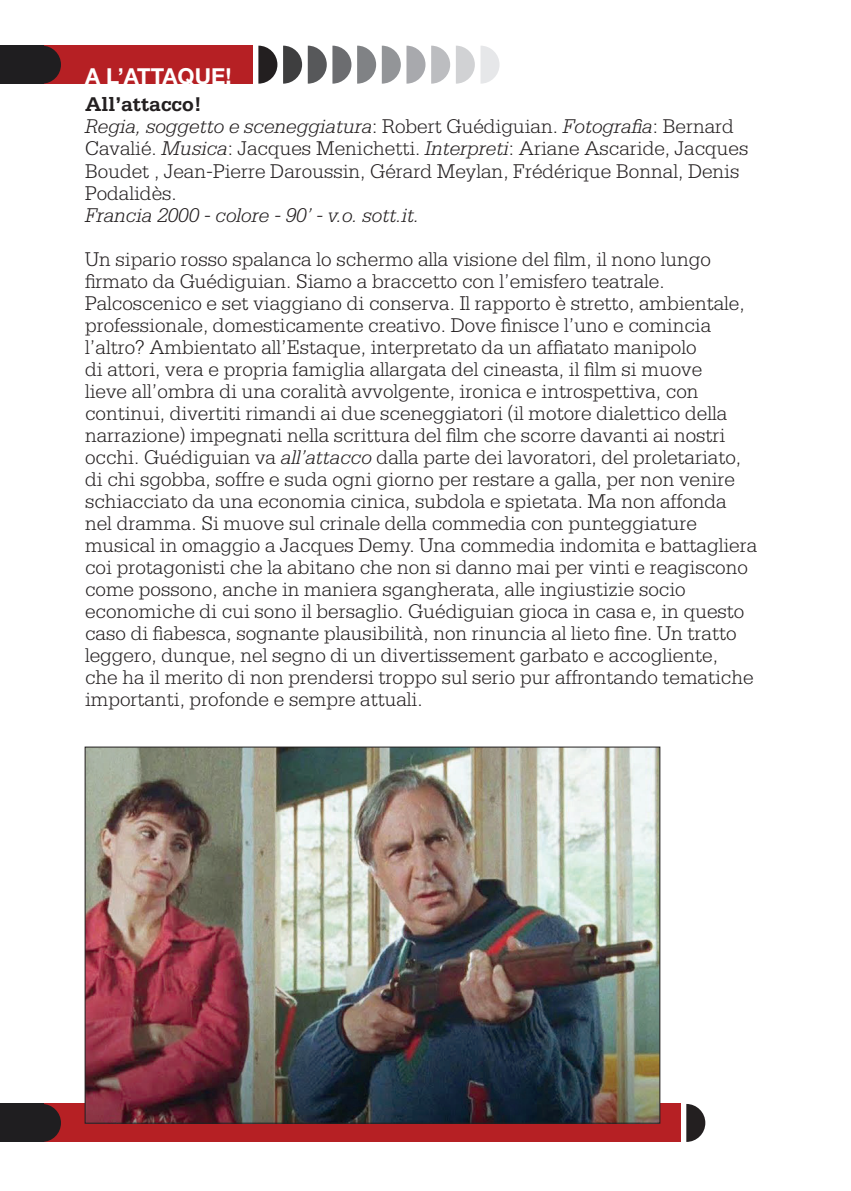
<style>
.page{position:relative;width:851px;height:1191px;background:#fff}
.page>*{position:absolute;margin:0;border:0;box-sizing:border-box;transform-origin:0 0}
.t1{font:700 22px "Helvetica Neue LT Std";color:#fff}
.t2{font:300 21px/22px "Serifa Std";color:#231f20}
.t3{font:italic 300 21px "Serifa Std";color:#231f20}
.s1{font-weight:700}
.s2{font-style:italic}
</style>
<div class="page">
<div style="left:42px;top:1104px;width:638px;height:38px;background:#b62024"></div>
<div style="left:0;top:1104px;width:44px;height:38px;background:#1f1e20"></div>
<svg style="left:44px;top:1104px;width:17px;height:38px"></svg>
<svg style="left:686px;top:1104px;width:19px;height:38px"></svg>
<div style="left:42px;top:46px;width:211px;height:38px;background:#b62024"></div>
<div style="left:0;top:46px;width:44px;height:38px;background:#1f1e20"></div>
<svg style="left:44px;top:46px;width:17px;height:38px"></svg>
<svg style="left:258px;top:46px;width:19px;height:38px"></svg>
<svg style="left:283px;top:46px;width:19px;height:38px"></svg>
<svg style="left:308px;top:46px;width:43px;height:38px"></svg>
<svg style="left:357px;top:46px;width:19px;height:38px"></svg>
<svg style="left:382px;top:46px;width:43px;height:38px"></svg>
<svg style="left:431px;top:46px;width:19px;height:38px"></svg>
<svg style="left:456px;top:46px;width:43px;height:38px"></svg>
<img style="left:87px;top:749px;width:571px;height:372px">
<p class="t1" style="left:85px;top:62px;width:148px">A L’ATTAQUE!</p>
<p class="t2" style="left:85px;top:94px;width:664px"><span class="s1">All’attacco!<br></span><span class="s2">Regia, soggetto e sceneggiatura</span>: Robert Guédiguian. <span class="s2">Fotografia</span>: Bernard Cavalié. <span class="s2">Musica</span>: Jacques Menichetti. <span class="s2">Interpreti</span>: Ariane Ascaride, Jacques Boudet , Jean-Pierre Daroussin, Gérard Meylan, Frédérique Bonnal, Denis Podalidès.</p>
<p class="t3" style="left:85px;top:203px;width:336px">Francia 2000 - colore - 90’ - v.o. sott.it.</p>
<p class="t2" style="left:85px;top:248px;width:673px">Un sipario rosso spalanca lo schermo alla visione del film, il nono lungo firmato da Guédiguian. Siamo a braccetto con l’emisfero teatrale.<br>Palcoscenico e set viaggiano di conserva. Il rapporto è stretto, ambientale, professionale, domesticamente creativo. Dove finisce l’uno e comincia l’altro? Ambientato all’Estaque, interpretato da un affiatato manipolo<br>di attori, vera e propria famiglia allargata del cineasta, il film si muove<br>lieve all’ombra di una coralità avvolgente, ironica e introspettiva, con continui, divertiti rimandi ai due sceneggiatori (il motore dialettico della narrazione) impegnati nella scrittura del film che scorre davanti ai nostri occhi. Guédiguian va <span class="s2">all’attacco</span> dalla parte dei lavoratori, del proletariato, di chi sgobba, soffre e suda ogni giorno per restare a galla, per non venire schiacciato da una economia cinica, subdola e spietata. Ma non affonda nel dramma. Si muove sul crinale della commedia con punteggiature musical in omaggio a Jacques Demy. Una commedia indomita e battagliera coi protagonisti che la abitano che non si danno mai per vinti e reagiscono come possono, anche in maniera sgangherata, alle ingiustizie socio economiche di cui sono il bersaglio. Guédiguian gioca in casa e, in questo caso di fiabesca, sognante plausibilità, non rinuncia al lieto fine. Un tratto leggero, dunque, nel segno di un divertissement garbato e accogliente,<br>che ha il merito di non prendersi troppo sul serio pur affrontando tematiche importanti, profonde e sempre attuali.</p>
</div>
